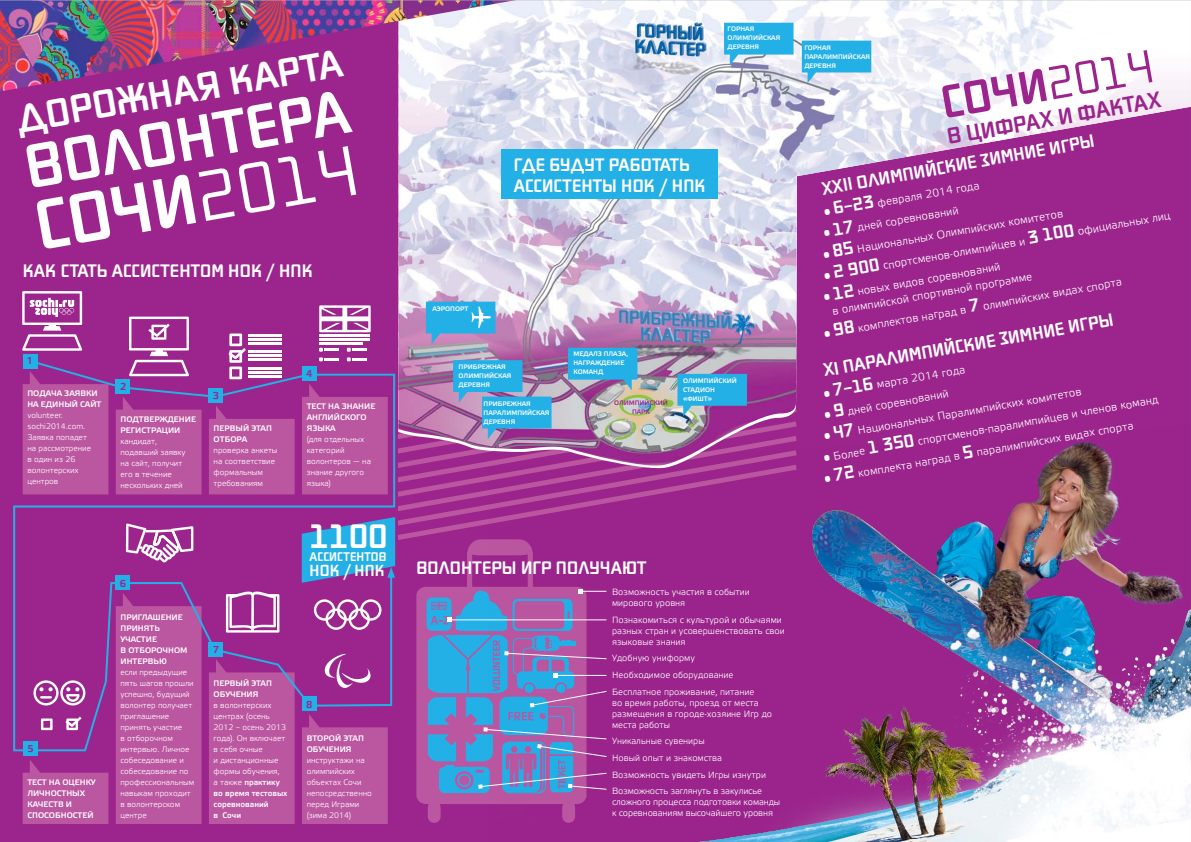
<style>
.page{position:relative;width:1191px;height:842px;background:#fff}
.page>*{position:absolute;margin:0;border:0;box-sizing:border-box;transform-origin:0 0}
.t1{font:500 70.3px "Sochi 2014";color:#fff}
.t2{font:500 61.6px "Sochi 2014";color:#fff}
.t3{font:500 46.3px "Sochi 2014";color:#9b258c}
.t4{font:300 46.3px "Sochi 2014";color:#9b258c}
.t5{font:500 39px "Sochi 2014";color:#fff}
.t6{font:500 33.8px "Sochi 2014";color:#fff}
.t7{font:500 22.5px "Sochi 2014";color:#9b258c}
.t8{font:500 18px "Sochi 2014";letter-spacing:.01em;color:#fff}
.t9{font:500 16px "Sochi 2014";color:#fff}
.t10{font:500 12.5px "Sochi 2014";letter-spacing:.01em;color:#fff}
.t11{font:300 11px/15px "Etelka";color:#fff}
.t12{font:500 10px "Etelka";color:#9b258c}
.t13{font:300 9px/11px "Etelka";color:#fff}
.t14{font:300 8px/11px "Etelka";color:#fff}
.t15{font:500 8px/11px "Etelka";color:#fff}
.t16{font:500 8px/11px "Etelka";letter-spacing:.06em;color:#fff}
.t17{font:500 8px/11px "Etelka";letter-spacing:.12em;color:#fff}
.t18{font:500 6.5px/9px "Etelka";color:#fff}
.t19{font:500 6.5px/9px "Etelka";color:#9b258c;text-align:center}
.s1{font-weight:300}
.s2{font-weight:500}
.s3{font-family:"Sochi 2014";font-weight:500;font-size:18px}
</style>
<div class="page">
<img style="left:0;top:0;width:1191px;height:842px">
<h3 class="t5" style="left:12px;top:93px;width:331px;rotate:-10deg">д орожная карта</h3>
<h2 class="t2" style="left:18px;top:127px;width:330px;rotate:-10deg">волонтера</h2>
<h1 class="t1" style="left:28px;top:179px;width:328px;rotate:-10deg">сочи<span class="s1">2014</span></h1>
<h3 class="t8" style="left:23px;top:258px;width:12px">КАК</h3>
<h3 class="t8" style="left:61px;top:258px;width:62px">СТАТЬ АССИС</h3>
<h3 class="t8" style="left:161px;top:258px;width:80px">ТЕНТОМ НОК</h3>
<h3 class="t8" style="left:266px;top:258px;width:46px">/ НПК</h3>
<p class="t12" style="left:27px;top:355px;width:8px">1</p>
<p class="t15" style="left:27px;top:388px;width:74px">подача заявки на един ый сайт</p>
<p class="t14" style="left:27px;top:410px;width:65px">volunteer. sochi2014.com.<br>Заявка попадет на рассмотрение в один из 26 волонтерских центров</p>
<p class="t12" style="left:120px;top:381px;width:8px">2</p>
<p class="t15" style="left:120px;top:414px;width:19px">ПОДТВЕРЖДЕ</p>
<p class="t15" style="left:179px;top:414px;width:13px">НИЕ</p>
<p class="t15" style="left:120px;top:425px;width:33px">РЕГИСТРАЦИИ</p>
<p class="t14" style="left:120px;top:436px;width:67px">кандидат, подавший заявку на сайт, получит его в течение нескольких дней</p>
<p class="t12" style="left:213px;top:390px;width:8px">3</p>
<p class="t15" style="left:214px;top:423px;width:58px">п ервый этап отбора</p>
<p class="t14" style="left:214px;top:445px;width:65px">проверка анкеты на соответствие формальным требованиям</p>
<p class="t12" style="left:27px;top:743px;width:8px">5</p>
<p class="t16" style="left:27px;top:777px;width:70px">тест на оценку личнос</p>
<p class="t17" style="left:27px;top:788px;width:58px;text-indent:34px">тных качеств и<br>спосо</p>
<p class="t15" style="left:55px;top:810px;width:13px">бнос</p>
<p class="t15" style="left:78px;top:810px;width:18px">тей</p>
<p class="t12" style="left:120px;top:577px;width:8px">6</p>
<p class="t15" style="left:120px;top:612px;width:68px">приглаш ение принять участие<br>в отборочно м интервью</p>
<p class="t14" style="left:120px;top:667px;width:75px">если предыдущие пять шагов прошли успешно, будущий волонтер получает приглашение принять участие<br>в отборочном интервью. Личное собеседование и собеседование по профессиональным навыкам проходит в волонтерском центре</p>
<p class="t12" style="left:213px;top:643px;width:8px">7</p>
<p class="t15" style="left:214px;top:678px;width:58px">п ервый этап обучен ия</p>
<p class="t14" style="left:214px;top:700px;width:75px">в волонтерских центрах (осень<br>2012 – осень 2013 года). Он включает в себя очные<br>и дистанционные формы обучения,<br>а также <span class="s2">практику во время тестовых соревнований<br>в Сочи</span></p>
<p class="t12" style="left:306px;top:368px;width:8px">4</p>
<p class="t15" style="left:307px;top:401px;width:70px">тест на знание английского языка</p>
<p class="t14" style="left:307px;top:434px;width:66px">(для отдельных категорий волонтеров — на знание другого языка)</p>
<h3 class="t6" style="left:309px;top:514px;width:80px">1100</h3>
<h3 class="t10" style="left:309px;top:548px;width:77px">ассистентов</h3>
<h3 class="t9" style="left:309px;top:559px;width:11px">НОК</h3>
<h3 class="t9" style="left:343px;top:559px;width:41px">/ НПК</h3>
<p class="t12" style="left:306px;top:698px;width:8px">8</p>
<p class="t15" style="left:307px;top:733px;width:57px">второй этап обучен ия</p>
<p class="t14" style="left:307px;top:755px;width:67px">инструктажи на олимпийских объектах Сочи непосредственно перед Играми (зима 2014)</p>
<p class="t18" style="left:432px;top:304px;width:19px">Аэропо</p>
<p class="t18" style="left:460px;top:304px;width:9px">рт</p>
<p class="t18" style="left:727px;top:25px;width:54px">Го рная<br>Олимпийская деревня</p>
<h3 class="t8" style="left:514px;top:152px;width:107px">ГДЕ БУДУТ РАБО</h3>
<h3 class="t8" style="left:652px;top:152px;width:37px">ТАТЬ</h3>
<h3 class="t8" style="left:514px;top:173px;width:11px">АССИС</h3>
<h3 class="t8" style="left:562px;top:173px;width:71px">ТЕНТЫ НОК</h3>
<h3 class="t8" style="left:659px;top:173px;width:46px">/ НПК</h3>
<p class="t18" style="left:458px;top:363px;width:54px">Прибрежная<br>Олимпийская деревня</p>
<p class="t18" style="left:483px;top:399px;width:67px">Прибрежная<br>Паралимп ийская деревня</p>
<p class="t18" style="left:573px;top:350px;width:56px">М едалз Плаза,<br>НАГРАЖДЕ</p>
<p class="t18" style="left:610px;top:359px;width:10px">НИЕ</p>
<p class="t18" style="left:573px;top:368px;width:31px">КОМАНД</p>
<p class="t19" style="left:614px;top:399px;width:55px">Олимпийский парк</p>
<p class="t18" style="left:683px;top:377px;width:55px">Олимпийский стадион<br>«ФИ ШТ»</p>
<p class="t18" style="left:804px;top:43px;width:67px">го рная<br>Паралимп ийская деревня</p>
<h3 class="t4" style="left:1042px;top:56px;width:109px;rotate:-10deg">2014</h3>
<h3 class="t7" style="left:945px;top:122px;width:82px;rotate:-10deg">В ЦИФРАХ</h3>
<h3 class="t3" style="left:936px;top:72px;width:31px;rotate:-10deg">СОЧИ</h3>
<h3 class="t7" style="left:1055px;top:102px;width:92px;rotate:-10deg">И ФАК ТАХ</h3>
<h3 class="t8" style="left:820px;top:177px;width:278px;rotate:-10deg">XXII Олимпийские зимние игры</h3>
<h3 class="t11" style="left:823px;top:205px;width:159px;rotate:-10deg">• <span class="s3">6–23</span> февраля 2014 года</h3>
<h3 class="t11" style="left:822px;top:227px;width:138px;rotate:-10deg">• <span class="s3">17</span> дней соревнований</h3>
<h3 class="t11" style="left:822px;top:248px;width:245px;rotate:-10deg">• <span class="s3">85</span> Национальных Олимпийских комитетов</h3>
<h3 class="t11" style="left:823px;top:269px;width:353px;rotate:-10deg">• <span class="s3">2 900</span> спортсменов-олимпийцев и <span class="s3">3 100</span> официальных лиц</h3>
<h3 class="t11" style="left:828px;top:290px;width:204px;text-indent:-6px;rotate:-10deg">• <span class="s3">12</span> новых видов соревнований<br>в олимпийской спортивной программе</h3>
<h3 class="t11" style="left:823px;top:327px;width:303px;rotate:-10deg">• <span class="s3">98</span> комплектов наград в <span class="s3">7</span> олимпийских видах спорта</h3>
<h3 class="t8" style="left:821px;top:358px;width:295px;rotate:-10deg">XI Паралимпийские зимние игры</h3>
<h3 class="t11" style="left:822px;top:387px;width:145px;rotate:-10deg">• <span class="s3">7–16</span> марта 2014 года</h3>
<h3 class="t11" style="left:823px;top:430px;width:263px;rotate:-10deg">• <span class="s3">47</span> Национальных Паралимпийских комитетов</h3>
<h3 class="t11" style="left:823px;top:408px;width:127px;rotate:-10deg">• <span class="s3">9</span> дней соревнований</h3>
<h3 class="t11" style="left:822px;top:451px;width:341px;rotate:-10deg">• Более <span class="s3">1 350</span> спортсменов-паралимпийцев и членов команд</h3>
<h3 class="t11" style="left:823px;top:472px;width:315px;rotate:-10deg">• <span class="s3">72</span> комплекта наград в <span class="s3">5</span> паралимпийских видах спорта</h3>
<h3 class="t8" style="left:416px;top:556px;width:231px">Волонтеры Игр получают</h3>
<p class="t13" style="left:612px;top:587px;width:139px">Возможность участия в событии мирового уровня</p>
<p class="t13" style="left:612px;top:614px;width:174px">Познакомиться с культурой и обычаями разных стран и усовершенствовать свои языковые знания</p>
<p class="t13" style="left:612px;top:650px;width:144px;line-height:16.7px">Удобную униформу<br>Необходимое оборудование<br>Бесплатное проживание, питание</p>
<p class="t13" style="left:612px;top:697px;width:162px">во время работы, проезд от места размещения в городе-хозяине Игр до места работы</p>
<p class="t13" style="left:612px;top:733px;width:155px;line-height:16.7px">Уникальные сувениры<br>Новый опыт и знакомства<br>Возможность увидеть Игры изнутри<br>Возможность заглянуть в закулисье</p>
<p class="t13" style="left:612px;top:797px;width:170px">сложного процесса подготовки команды к соревнованиям высочайшего уровня</p>
</div>
